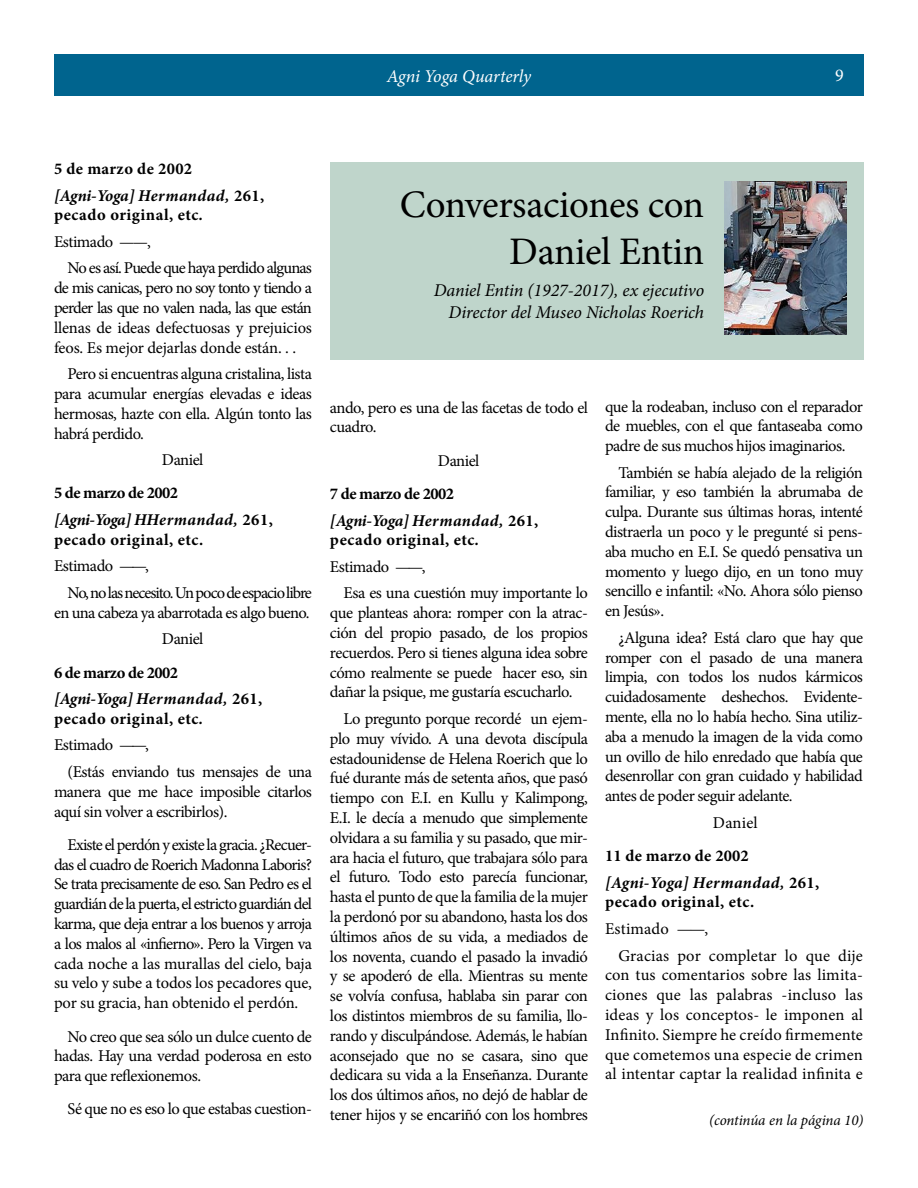
<style>
.page{position:relative;width:918px;height:1188px;background:#fff}
.page>*{position:absolute;margin:0;border:0;box-sizing:border-box;transform-origin:0 0}
.t1{font:39px/46.8px "Minion Pro";letter-spacing:-.01em;color:#000;text-align:right}
.t2{font:italic 18px/21.6px "Minion Pro";letter-spacing:-.005em;color:#000;text-align:right}
.t3{font:italic 18px "Minion Pro";letter-spacing:-.005em;color:#fff}
.t4{font:18px "Minion Pro";color:#fff}
.t5{font:16.5px/19.8px "Minion Pro";letter-spacing:-.03em;color:#000;text-align:justify}
.t6{font:italic 700 16.5px/26.5px "Minion Pro";letter-spacing:.02em;color:#000}
.t7{font:700 16.5px/26.5px "Minion Pro";letter-spacing:.03em;color:#000}
.t8{font:16.5px/26.5px "Minion Pro";letter-spacing:-.06em;color:#000}
.t9{font:16.5px/26.5px "Minion Pro";letter-spacing:.01em;color:#000}
.t10{font:italic 15px "Minion Pro";letter-spacing:-.01em;color:#000}
.s1{font-style:normal}
.s2{font-style:italic}
.s3{font-weight:400}
</style>
<div class="page">
<div style="left:54px;top:54px;width:810px;height:41px;background:#00648e"></div>
<div style="left:330px;top:162px;width:534px;height:198px;background:#bfd5cb"></div>
<img style="left:724px;top:182px;width:122px;height:153px">
<p class="t3" style="left:387px;top:64px;width:146px">Agni Yoga Quarterly</p>
<p class="t4" style="left:835px;top:63px;width:10px">9</p>
<p class="t6" style="left:54px;top:155px;width:212px"><span class="s1">5 de marzo de 2002 </span>[Agni-Yoga] Hermandad, <span class="s1">261,</span></p>
<p class="t7" style="left:54px;top:202px;width:151px">pecado original, etc<span class="s2">.<br></span><span class="s3">Estimado ——,</span></p>
<p class="t5" style="left:54px;top:258px;width:260px;text-indent:13px">No es así. Puede que haya perdido algunas de mis canicas, pero no soy tonto y tiendo a perder las que no valen nada, las que están llenas de ideas defectuosas y prejuicios feos. Es mejor dejarlas donde están. . .</p>
<p class="t5" style="left:54px;top:364px;width:260px;text-indent:13px">Pero si encuentras alguna cristalina, lista para acumular energías elevadas e ideas hermosas, hazte con ella. Algún tonto las habrá perdido.</p>
<p class="t5" style="left:162px;top:450px;width:43px">Daniel</p>
<p class="t6" style="left:54px;top:480px;width:220px"><span class="s1">5 de marzo de 2002<br></span>[Agni-Yoga] HHermandad, <span class="s1">261,</span></p>
<p class="t7" style="left:54px;top:526px;width:151px">pecado original, etc.</p>
<p class="t8" style="left:67px;top:553px;width:246px;text-indent:-13px">Estimado ——,<br>No, no las necesito. Un poco de espacio libre</p>
<p class="t5" style="left:54px;top:599px;width:257px;line-height:26.5px;text-align:center">en una cabeza ya abarrotada es algo bueno.<br>Daniel</p>
<p class="t6" style="left:54px;top:659px;width:210px"><span class="s1">6 de marzo de 2002<br></span>[Agni-Yoga] Hermandad, <span class="s1">261,</span></p>
<p class="t7" style="left:54px;top:705px;width:151px">pecado original, etc<span class="s2">.<br></span><span class="s3">Estimado ——,</span></p>
<p class="t5" style="left:54px;top:762px;width:260px;text-indent:13px">(Estás enviando tus mensajes de una manera que me hace imposible citarlos aquí sin volver a escribirlos).</p>
<p class="t5" style="left:54px;top:835px;width:260px;text-indent:13px">Existe el perdón y existe la gracia. ¿Recuer&shy;das el cuadro de Roerich Madonna Laboris?<br>Se trata precisamente de eso. San Pedro es el guardián de la puerta, el estricto guardián del karma, que deja entrar a los buenos y arroja a los malos al «infierno». Pero la Virgen va cada noche a las murallas del cielo, baja su velo y sube a todos los pecadores que, por su gracia, han obtenido el perdón.</p>
<p class="t5" style="left:54px;top:1026px;width:260px;text-indent:13px">No creo que sea sólo un dulce cuento de hadas. Hay una verdad poderosa en esto para que reflexionemos.</p>
<p class="t5" style="left:67px;top:1099px;width:246px">Sé que no es eso lo que estabas cuestion-</p>
<h1 class="t1" style="left:400px;top:182px;width:306px">Conversaciones con<br>Daniel Entin</h1>
<p class="t2" style="left:434px;top:279px;width:272px">Daniel Entin (1927-2017), ex ejecutivo<br>Director del Museo Nicholas Roerich</p>
<p class="t5" style="left:330px;top:398px;width:260px">ando, pero es una de las facetas de todo el cuadro.</p>
<p class="t5" style="left:438px;top:451px;width:43px">Daniel</p>
<p class="t6" style="left:330px;top:480px;width:210px"><span class="s1">7 de marzo de 2002<br></span>[Agni-Yoga] Hermandad, <span class="s1">261,</span></p>
<p class="t7" style="left:330px;top:527px;width:151px">pecado original, etc<span class="s2">.<br></span><span class="s3">Estimado ——,</span></p>
<p class="t5" style="left:330px;top:583px;width:260px;text-indent:13px">Esa es una cuestión muy importante lo que planteas ahora: romper con la atrac&shy;ción del propio pasado, de los propios recuerdos. Pero si tienes alguna idea sobre cómo realmente se puede hacer eso, sin dañar la psique, me gustaría escucharlo.</p>
<p class="t5" style="left:330px;top:709px;width:260px;text-indent:13px">Lo pregunto porque recordé un ejem&shy;plo muy vívido. A una devota discípula estadounidense de Helena Roerich que lo fué durante más de setenta años, que pasó tiempo con E.I. en Kullu y Kalimpong, E.I. le decía a menudo que simplemente olvidara a su familia y su pasado, que mir&shy;ara hacia el futuro, que trabajara sólo para el futuro. Todo esto parecía funcionar, hasta el punto de que la familia de la mujer la perdonó por su abandono, hasta los dos últimos años de su vida, a mediados de los noventa, cuando el pasado la invadió y se apoderó de ella. Mientras su mente se volvía confusa, hablaba sin parar con los distintos miembros de su familia, llo&shy;rando y disculpándose. Además, le habían aconsejado que no se casara, sino que dedicara su vida a la Enseñanza. Durante los dos últimos años, no dejó de hablar de tener hijos y se encariñó con los hombres</p>
<p class="t5" style="left:605px;top:396px;width:260px">que la rodeaban, incluso con el reparador de muebles, con el que fantaseaba como padre de sus muchos hijos imaginarios.</p>
<p class="t5" style="left:605px;top:463px;width:260px;text-indent:13px">También se había alejado de la religión familiar, y eso también la abrumaba de culpa. Durante sus últimas horas, intenté distraerla un poco y le pregunté si pens&shy;aba mucho en E.I. Se quedó pensativa un momento y luego dijo, en un tono muy sencillo e infantil: «No. Ahora sólo pienso en Jesús».</p>
<p class="t5" style="left:605px;top:628px;width:260px;text-indent:13px">¿Alguna idea? Está claro que hay que romper con el pasado de una manera limpia, con todos los nudos kármicos cuidadosamente deshechos. Evidente&shy;mente, ella no lo había hecho. Sina utiliz&shy;aba a menudo la imagen de la vida como un ovillo de hilo enredado que había que desenrollar con gran cuidado y habilidad antes de poder seguir adelante.</p>
<p class="t5" style="left:713px;top:813px;width:46px">Daniel</p>
<p class="t6" style="left:605px;top:842px;width:216px"><span class="s1">11 de marzo de 2002 </span>[Agni-Yoga] Hermandad, <span class="s1">261,</span></p>
<p class="t7" style="left:605px;top:889px;width:151px">pecado original, etc.</p>
<p class="t9" style="left:618px;top:916px;width:246px;text-indent:-13px">Estimado ——,<br>Gracias por completar lo que dije</p>
<p class="t5" style="left:605px;top:965px;width:260px">con tus comentarios sobre las limita&shy;ciones que las palabras -incluso las ideas y los conceptos- le imponen al Infinito. Siempre he creído firmemente que cometemos una especie de crimen al intentar captar la realidad infinita e</p>
<p class="t10" style="left:709px;top:1110px;width:156px">(continúa en la página 10)</p>
</div>
